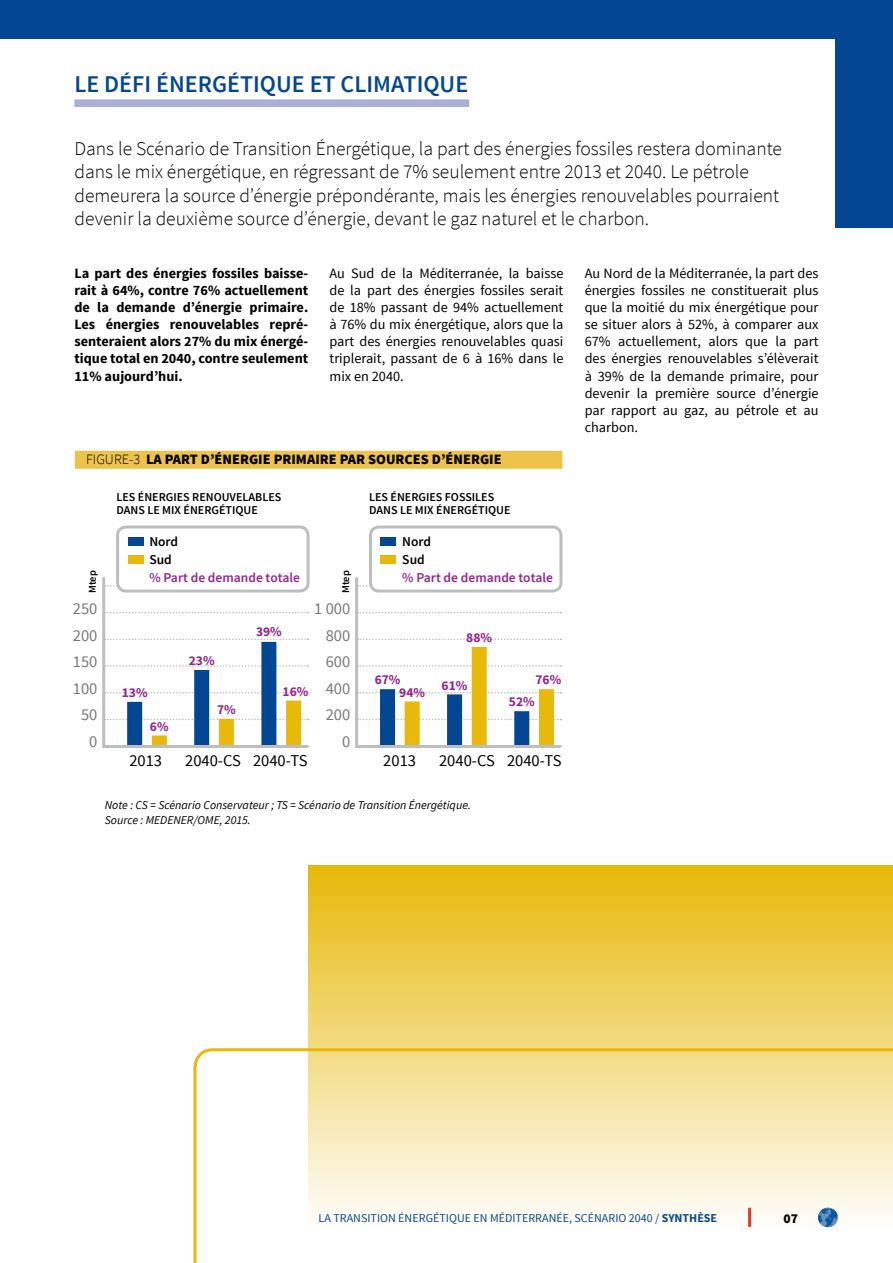
<style>
.page{position:relative;width:893px;height:1263px;background:#fff}
.page>*{position:absolute;margin:0;border:0;box-sizing:border-box;transform-origin:0 0}
.t1{font:600 24px "Source Sans Pro";color:#034694}
.t2{font:300 19.5px/23.4px "Source Sans Pro";color:#000}
.t3{font:16.5px "Source Sans Pro";color:#000}
.t4{font:16.5px "Source Sans Pro";color:#77787b}
.t5{font:14.25px/17.1px "Source Sans Pro";color:#000;text-align:justify}
.t6{font:700 14.25px/17.1px "Source Sans Pro";color:#000;text-align:justify}
.t7{font:900 14.25px "Source Sans Pro";color:#000}
.t8{font:600 13.5px "Source Sans Pro";color:#92278f}
.t9{font:700 13.5px "Source Sans Pro";color:#92278f}
.t10{font:600 13.5px "Source Sans Pro";color:#000}
.t11{font:900 13.5px "Source Sans Pro";color:#000}
.t12{font:italic 12px "Source Sans Pro";color:#000}
.t13{font:600 12px "Source Sans Pro";color:#000}
.t14{font:12px "Source Sans Pro";color:#034694}
.t15{font:600 10.5px "Source Sans Pro";color:#000}
.s1{font-weight:300}
.s2{font-weight:700}
</style>
<div class="page">
<div style="left:0;top:0;width:893px;height:38px;background:#034694"></div>
<div style="left:836px;top:0;width:57px;height:227px;background:#034694"></div>
<svg style="left:308px;top:865px;width:585px;height:182px;background:#edc944"></svg>
<div style="left:74px;top:99px;width:395px;height:8px;background:#a9b0d5"></div>
<div style="left:75px;top:451px;width:487px;height:18px;background:#edc449"></div>
<svg style="left:193px;top:1047px;width:700px;height:216px"></svg>
<svg style="left:105px;top:719px;width:204px;height:1px"></svg>
<svg style="left:105px;top:692px;width:204px;height:1px"></svg>
<svg style="left:105px;top:665px;width:204px;height:2px"></svg>
<svg style="left:105px;top:639px;width:204px;height:1px"></svg>
<svg style="left:105px;top:612px;width:204px;height:1px"></svg>
<svg style="left:105px;top:585px;width:12px;height:2px"></svg>
<svg style="left:358px;top:719px;width:203px;height:1px"></svg>
<svg style="left:358px;top:692px;width:203px;height:1px"></svg>
<svg style="left:358px;top:665px;width:203px;height:2px"></svg>
<svg style="left:358px;top:639px;width:203px;height:1px"></svg>
<svg style="left:358px;top:612px;width:203px;height:1px"></svg>
<svg style="left:358px;top:585px;width:12px;height:2px"></svg>
<hr style="left:102px;top:578px;width:3px;height:168px;background:#bcbec0">
<hr style="left:355px;top:578px;width:3px;height:168px;background:#bcbec0">
<div style="left:127px;top:702px;width:15px;height:45px;background:#034694"></div>
<div style="left:380px;top:689px;width:15px;height:58px;background:#034694"></div>
<div style="left:194px;top:670px;width:15px;height:77px;background:#034694"></div>
<div style="left:447px;top:694px;width:15px;height:53px;background:#034694"></div>
<div style="left:261px;top:642px;width:15px;height:105px;background:#034694"></div>
<div style="left:514px;top:711px;width:15px;height:36px;background:#034694"></div>
<div style="left:152px;top:735px;width:15px;height:12px;background:#e8b909"></div>
<div style="left:405px;top:701px;width:15px;height:46px;background:#e8b909"></div>
<div style="left:219px;top:719px;width:15px;height:28px;background:#e8b909"></div>
<div style="left:472px;top:647px;width:15px;height:100px;background:#e8b909"></div>
<div style="left:286px;top:700px;width:15px;height:47px;background:#e8b909"></div>
<div style="left:539px;top:689px;width:15px;height:58px;background:#e8b909"></div>
<hr style="left:104px;top:745px;width:203px;height:3px;background:#bcbec0">
<hr style="left:357px;top:745px;width:203px;height:3px;background:#bcbec0">
<div style="left:116px;top:525px;width:194px;height:67px;border:3px solid #bcbec0;border-radius:9px"></div>
<div style="left:128px;top:537px;width:15px;height:9px;background:#034694"></div>
<div style="left:128px;top:555px;width:15px;height:9px;background:#e8b909"></div>
<div style="left:369px;top:525px;width:193px;height:67px;border:3px solid #bcbec0;border-radius:9px"></div>
<div style="left:381px;top:537px;width:15px;height:9px;background:#034694"></div>
<div style="left:381px;top:555px;width:15px;height:9px;background:#e8b909"></div>
<p class="t1" style="left:74px;top:69px;width:395px">LE DÉFI ÉNERGÉTIQUE ET CLIMATIQUE</p>
<p class="t2" style="left:74px;top:137px;width:709px">Dans le Scénario de Transition Énergétique, la part des énergies fossiles restera dominante dans le mix énergétique, en régressant de 7% seulement entre 2013 et 2040. Le pétrole demeurera la source d’énergie prépondérante, mais les énergies renouvelables pourraient devenir la deuxième source d’énergie, devant le gaz naturel et le charbon.</p>
<p class="t6" style="left:74px;top:265px;width:235px">La part des énergies fossiles baisse&shy;rait à 64%, contre 76% actuellement de la demande d’énergie primaire.<br>Les énergies renouvelables repré&shy;senteraient alors 27% du mix énergé&shy;tique total en 2040, contre seulement 11% aujourd’hui.</p>
<p class="t5" style="left:330px;top:265px;width:235px">Au Sud de la Méditerranée, la baisse de la part des énergies fossiles serait de 18% passant de 94% actuellement à 76% du mix énergétique, alors que la part des énergies renouvelables quasi triplerait, passant de 6 à 16% dans le mix en 2040.</p>
<p class="t5" style="left:585px;top:265px;width:235px">Au Nord de la Méditerranée, la part des énergies fossiles ne constituerait plus que la moitié du mix énergétique pour se situer alors à 52%, à comparer aux 67% actuellement, alors que la part des énergies renouvelables s’élèverait à 39% de la demande primaire, pour devenir la première source d’énergie par rapport au gaz, au pétrole et au charbon.</p>
<p class="t7" style="left:86px;top:450px;width:417px"><span class="s1">FIGURE-3</span> LA PART D’ÉNERGIE PRIMAIRE PAR SOURCES D’ÉNERGIE</p>
<p class="t13" style="left:116px;top:489px;width:166px">LES ÉNERGIES RENOUVELABLES</p>
<p class="t13" style="left:116px;top:503px;width:143px">DANS LE MIX ÉNERGÉTIQUE</p>
<p class="t10" style="left:149px;top:533px;width:30px">Nord</p>
<p class="t10" style="left:149px;top:551px;width:24px">Sud</p>
<p class="t8" style="left:149px;top:569px;width:152px">% Part de demande totale</p>
<p class="t15" style="left:86px;top:593px;width:24px;rotate:-90deg">Mtep</p>
<p class="t15" style="left:339px;top:593px;width:24px;rotate:-90deg">Mtep</p>
<p class="t4" style="left:73px;top:598px;width:26px">250</p>
<p class="t4" style="left:73px;top:625px;width:26px">200</p>
<p class="t4" style="left:73px;top:651px;width:26px">150</p>
<p class="t4" style="left:73px;top:678px;width:26px">100</p>
<p class="t4" style="left:81px;top:705px;width:18px">50</p>
<p class="t4" style="left:89px;top:731px;width:10px">0</p>
<p class="t9" style="left:122px;top:684px;width:27px">13%</p>
<p class="t9" style="left:150px;top:717px;width:20px">6%</p>
<p class="t9" style="left:189px;top:652px;width:27px">23%</p>
<p class="t9" style="left:217px;top:700px;width:20px">7%</p>
<p class="t4" style="left:314px;top:598px;width:38px">1 000</p>
<p class="t4" style="left:326px;top:625px;width:26px">800</p>
<p class="t4" style="left:326px;top:651px;width:26px">600</p>
<p class="t4" style="left:326px;top:678px;width:26px">400</p>
<p class="t4" style="left:326px;top:705px;width:26px">200</p>
<p class="t4" style="left:342px;top:731px;width:10px">0</p>
<p class="t9" style="left:256px;top:623px;width:27px">39%</p>
<p class="t9" style="left:283px;top:683px;width:27px">16%</p>
<p class="t13" style="left:369px;top:489px;width:127px">LES ÉNERGIES FOSSILES</p>
<p class="t13" style="left:369px;top:503px;width:143px">DANS LE MIX ÉNERGÉTIQUE</p>
<p class="t10" style="left:402px;top:533px;width:30px">Nord</p>
<p class="t10" style="left:402px;top:551px;width:24px">Sud</p>
<p class="t8" style="left:402px;top:569px;width:152px">% Part de demande totale</p>
<p class="t9" style="left:375px;top:671px;width:27px">67%</p>
<p class="t9" style="left:399px;top:683px;width:27px">94%</p>
<p class="t9" style="left:466px;top:629px;width:27px">88%</p>
<p class="t9" style="left:442px;top:676px;width:27px">61%</p>
<p class="t9" style="left:535px;top:671px;width:27px">76%</p>
<p class="t9" style="left:509px;top:692px;width:27px">52%</p>
<p class="t3" style="left:129px;top:751px;width:34px">2013</p>
<p class="t3" style="left:185px;top:751px;width:57px">2040-CS</p>
<p class="t3" style="left:253px;top:751px;width:56px">2040-TS</p>
<p class="t3" style="left:383px;top:751px;width:34px">2013</p>
<p class="t3" style="left:439px;top:751px;width:57px">2040-CS</p>
<p class="t3" style="left:507px;top:751px;width:56px">2040-TS</p>
<p class="t12" style="left:105px;top:798px;width:368px">Note : CS = Scénario Conservateur ; TS = Scénario de Transition Énergétique.</p>
<p class="t12" style="left:105px;top:812px;width:147px">Source : MEDENER/OME, 2015.</p>
<p class="t14" style="left:319px;top:1210px;width:400px">LA TRANSITION ÉNERGÉTIQUE EN MÉDITERRANÉE, SCÉNARIO 2040 / <span class="s2">SYNTHÈSE</span></p>
<p class="t11" style="left:783px;top:1209px;width:16px">07</p>
</div>
